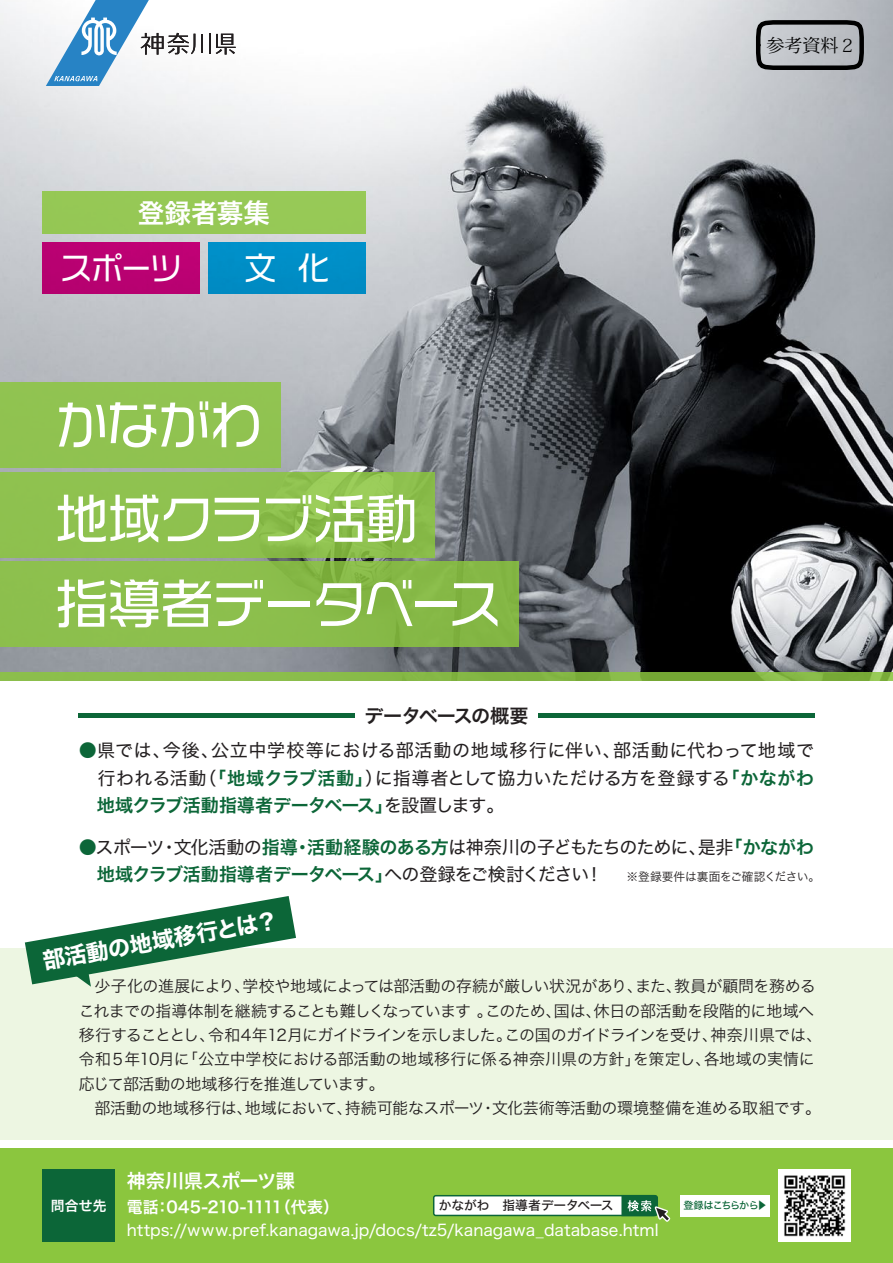
<style>
.page{position:relative;width:893px;height:1263px;background:#fff}
.page>*{position:absolute;margin:0;border:0;box-sizing:border-box;transform-origin:0 0}
.t1{font:53.1px "VDL Logo G Regular";letter-spacing:-.03em;color:#fff}
.t2{font:53.1px "VDL Logo G Regular";letter-spacing:-.055em;color:#fff}
.t3{font:31.95px "VDL Logo G Regular";color:#fff}
.t4{font:26.55px "Hira Kaku Std N W6";color:#fff}
.t5{font:22.35px "Hira Kaku Std N W7";color:#fff}
.t6{font:19.2px "Hira Kaku Std N W6";letter-spacing:-.025em;color:#fff}
.t7{font:19.2px "Hira Kaku Std N W6";letter-spacing:-.045em;color:#231f20}
.t8{font:18px/27.6px "Hira Kaku Std N W4";letter-spacing:.02em;color:#231f20}
.t9{font:18px "Hira Kaku Std N W6";letter-spacing:-.02em;color:#0c6638}
.t10{font:18px "Hira Kaku Std N W4";letter-spacing:-.055em;color:#231f20}
.t11{font:18px "Koz Min Pr 6 N";color:#000}
.t12{font:15.9px/24.5px "Hira Kaku Std N W3";letter-spacing:-.025em;color:#231f20}
.t13{font:15.9px "Hira Kaku Std N W4";color:#fff}
.t14{font:15.9px "Hira Kaku Std N W6";letter-spacing:-.065em;color:#fff}
.t15{font:13.8px "Hira Kaku Std N W6";color:#fff}
.t16{font:12.75px "Hira Kaku Std N W5";letter-spacing:-.015em;color:#231f20}
.t17{font:11.7px "Hira Kaku Std N W3";letter-spacing:-.015em;color:#231f20}
.t18{font:10.05px "Hira Kaku Std N W5";letter-spacing:-.085em;color:#0c6638}
.s1{color:#0c6638}
.s2{font-family:"Hira Kaku Std N W6";color:#0c6638}
.s3{font-family:"Hira Kaku Std N W4";color:#231f20}
.s4{font-family:"Koz Go Pr 6 N"}
</style>
<div class="page">
<div style="left:0;top:1148px;width:893px;height:115px;background:#8bc63e"></div>
<div style="left:0;top:948px;width:893px;height:192px;background:#edf6e2"></div>
<img style="left:0;top:0;width:893px;height:672px">
<div style="left:43px;top:1169px;width:72px;height:73px;background:#0c6638"></div>
<svg style="left:0;top:672px;width:893px;height:8px;background:#84b744"></svg>
<div style="left:0;top:561px;width:519px;height:85px;background:#8cbf4c"></div>
<div style="left:0;top:472px;width:435px;height:85px;background:linear-gradient(to bottom,#91c451,#8abd4b)"></div>
<div style="left:0;top:383px;width:281px;height:85px;background:#90c350"></div>
<svg style="left:433px;top:1195px;width:238px;height:27px"></svg>
<svg style="left:25px;top:896px;width:271px;height:91px"></svg>
<svg style="left:201px;top:34px;width:2px;height:18px"></svg>
<hr style="left:209px;top:34px;width:2px;height:20px;background:#231f20">
<svg style="left:216px;top:34px;width:20px;height:21px"></svg>
<svg style="left:22px;top:0;width:173px;height:85px"></svg>
<div style="left:43px;top:191px;width:323px;height:43px;background:#96c956"></div>
<div style="left:43px;top:242px;width:157px;height:51px;background:#ba0172"></div>
<div style="left:208px;top:242px;width:158px;height:51px;background:#008ec6"></div>
<div style="left:680px;top:1195px;width:90px;height:21px;background:#fff"></div>
<div style="left:79px;top:713px;width:276px;height:5px;background:#0c6638"></div>
<div style="left:538px;top:713px;width:276px;height:5px;background:#0c6638"></div>
<img style="left:778px;top:1169px;width:72px;height:73px">
<div style="left:756px;top:20px;width:108px;height:50px;border:4px solid #000;border-radius:23px"></div>
<h3 class="t4" style="left:138px;top:192px;width:134px">登録者募集</h3>
<h2 class="t3" style="left:60px;top:246px;width:123px">スポーツ</h2>
<h2 class="t3" style="left:244px;top:246px;width:87px">文 化</h2>
<h1 class="t1" style="left:55px;top:389px;width:209px">かながわ</h1>
<h1 class="t1" style="left:55px;top:483px;width:365px">地域クラブ活動</h1>
<h1 class="t2" style="left:55px;top:568px;width:448px">指導者データベース</h1>
<p class="t7" style="left:364px;top:701px;width:165px">データベースの概要</p>
<p class="t11" style="left:766px;top:35px;width:91px">参考資料２</p>
<p class="t8" style="left:79px;top:736px;width:737px"><span class="s1">●</span>県では、今後、公立中学校等における部活動の地域移行に伴い、部活動に代わって地域で　行われる活動（<span class="s2">「地域クラブ活動」</span>）に指導者として協力いただける方を登録する<span class="s2">「かながわ</span></p>
<p class="t9" style="left:79px;top:792px;width:427px">　地域クラブ活動指導者データベース」<span class="s3">を設置します。</span></p>
<p class="t10" style="left:79px;top:833px;width:737px"><span class="s1">●</span>スポーツ・文化活動の<span class="s2">指導・活動経験のある方</span>は神奈川の子どもたちのために、是非<span class="s2">「かながわ</span></p>
<p class="t9" style="left:79px;top:861px;width:526px">　地域クラブ活動指導者データベース」<span class="s3">への登録をご検討ください！</span></p>
<p class="t17" style="left:626px;top:867px;width:195px">※登録要件は裏面をご確認ください。</p>
<h3 class="t5" style="left:40px;top:944px;width:240px;rotate:-10deg">部活動の地域移行とは？</h3>
<p class="t12" style="left:79px;top:974px;width:745px">　少子化の進展により、学校や地域によっては部活動の存続が厳しい状況があり、また、教員が顧問を務めるこれまでの指導体制を継続することも難しくなっています 。このため、国は、休日の部活動を段階的に地域へ移行することとし、令和4年12月にガイドラインを示しました。この国のガイドラインを受け、神奈川県では、令和５年10月に「公立中学校における部活動の地域移行に係る神奈川県の方針」を策定し、各地域の実情に応じて部活動の地域移行を推進しています。<br>　部活動の地域移行は、地域において、持続可能なスポーツ・文化芸術等活動の環境整備を進める取組です。</p>
<p class="t15" style="left:51px;top:1195px;width:57px">問合せ先</p>
<p class="t6" style="left:127px;top:1166px;width:170px">神奈川県スポーツ課</p>
<p class="t14" style="left:127px;top:1195px;width:214px">電話：045-210-1111（代表）</p>
<p class="t13" style="left:127px;top:1218px;width:533px">https://www.pref.kanagawa.jp/docs/tz5/kanagawa_database.html</p>
<p class="t16" style="left:439px;top:1196px;width:176px">かながわ　指導者データベース</p>
<p class="t18" style="left:683px;top:1198px;width:85px">登録はこちらから<span class="s4">▶</span></p>
</div>
